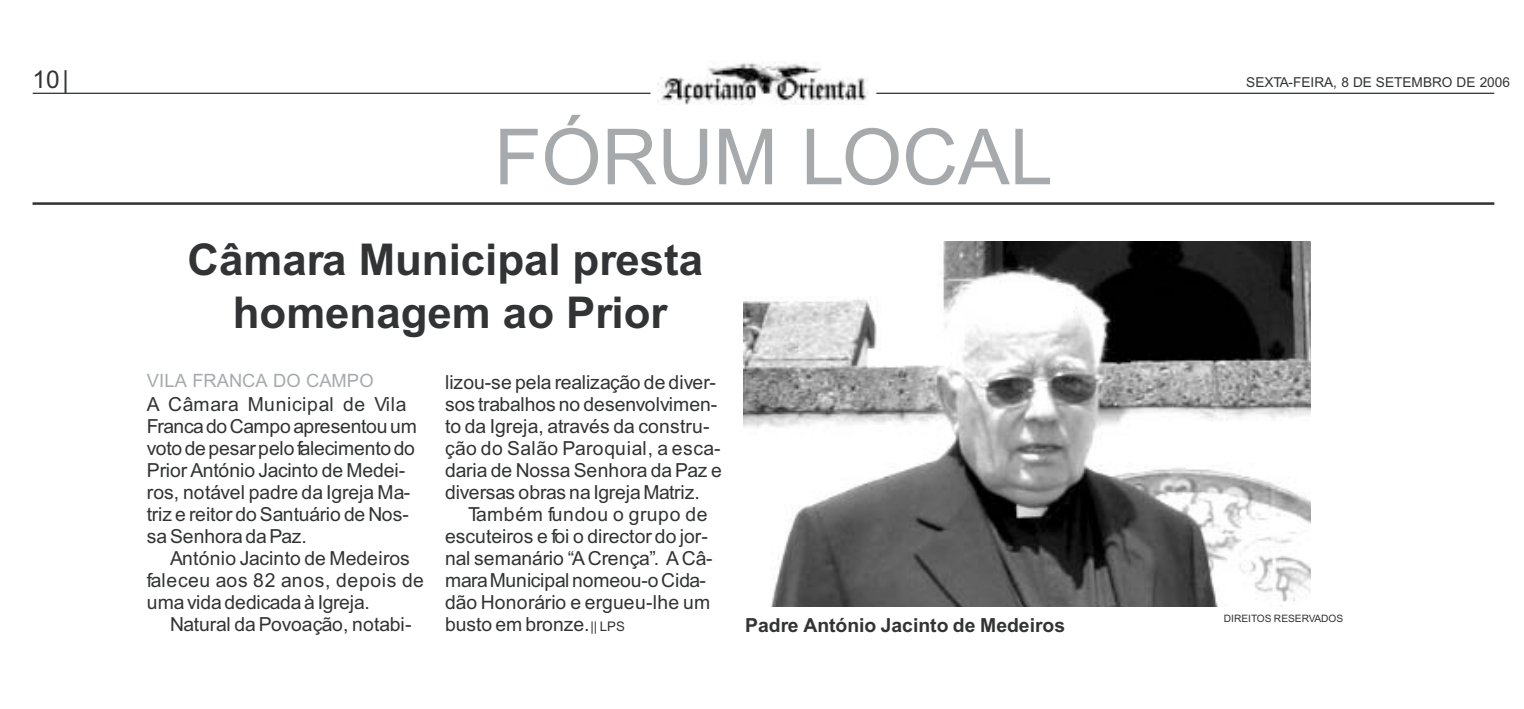
<style>
.page{position:relative;width:1524px;height:709px;background:#fff}
.page>*{position:absolute;margin:0;border:0;box-sizing:border-box;transform-origin:0 0}
.t1{font:77.5px "Arial";color:#a7aaac}
.t2{font:700 43.75px/53px "Arial";color:#323334;text-align:center}
.t3{font:24.5px "Arial";color:#323334}
.t4{font:19.25px/22px "Arial";color:#323334}
.t5{font:700 19.25px "Arial";color:#323334}
.t6{font:18.25px "Arial";color:#a7aaac}
.t7{font:13.75px "Arial";color:#323334}
.t8{font:10.25px "Arial";color:#323334}
.s1{font-size:13.25px}
</style>
<div class="page">
<hr style="left:876px;top:93px;width:618px;height:1px;background:#323334">
<hr style="left:33px;top:93px;width:617px;height:1px;background:#323334">
<hr style="left:33px;top:202px;width:1461px;height:3px;background:#323334">
<img style="left:658px;top:62px;width:210px;height:43px">
<img style="left:743px;top:242px;width:567px;height:365px">
<p class="t3" style="left:33px;top:70px;width:38px">10|</p>
<p class="t7" style="left:1246px;top:77px;width:265px">SEXTA-FEIRA, 8 DE SETEMBRO DE 2006</p>
<h1 class="t1" style="left:494px;top:128px;width:560px">FÓRUM LOCAL</h1>
<h2 class="t2" style="left:187px;top:237px;width:517px">Câmara Municipal presta homenagem ao Prior</h2>
<p class="t6" style="left:147px;top:373px;width:228px">VILA FRANCA DO CAMPO</p>
<p class="t4" style="left:445px;top:373px;width:278px">lizou-se pela realização de diver&shy;sos trabalhos no desenvolvimen&shy;to da Igreja, através da constru&shy;ção do Salão Paroquial, a esca&shy;daria de Nossa Senhora daPaz e diversas obras naIgrejaMatriz.</p>
<p class="t4" style="left:445px;top:505px;width:269px;text-indent:23px">Também fundou o grupo de escuteiros e foi o director do jor&shy;nal semanário “ACrença”. A Câ&shy;maraMunicipal nomeou-oCida&shy;dão Honorário e ergueu-lhe um busto em bronze.<span class="s1">|| LPS</span></p>
<p class="t4" style="left:147px;top:395px;width:272px">A Câmara Municipal de Vila<br>FrancadoCampo apresentouum votodepesarpelofalecimentodo<br>Prior António Jacinto de Medei&shy;ros, notável padre da Igreja Ma&shy;triz e reitor doSantuário de Nos&shy;saSenhoradaPaz.</p>
<p class="t4" style="left:147px;top:549px;width:279px;text-indent:23px">António Jacinto de Medeiros faleceu aos 82 anos, depois de umavidadedicadaàIgreja.</p>
<p class="t4" style="left:170px;top:615px;width:243px">Natural daPovoação, notabi-</p>
<p class="t5" style="left:745px;top:618px;width:321px">Padre António Jacinto de Medeiros</p>
<p class="t8" style="left:1224px;top:614px;width:121px">DIREITOS RESERVADOS</p>
</div>
